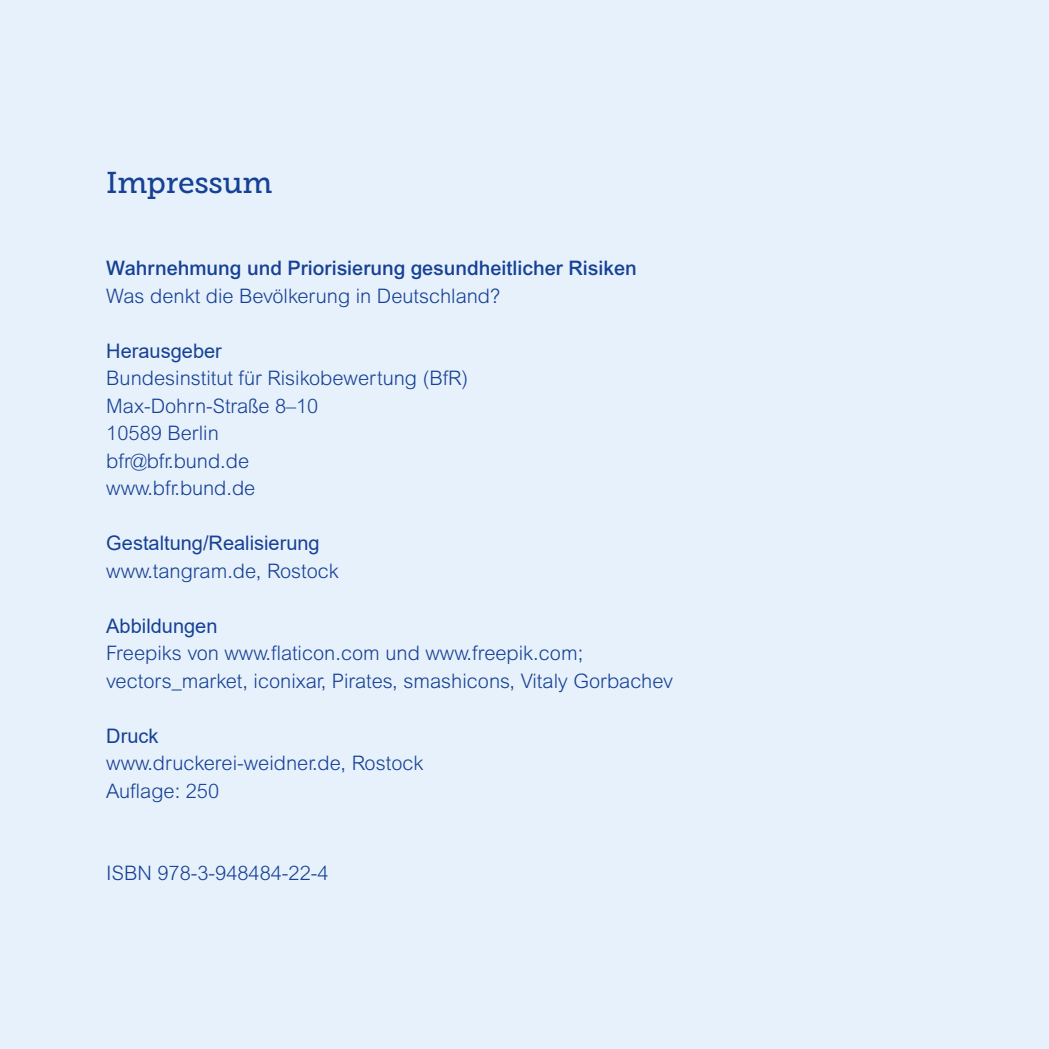
<style>
.page{position:relative;width:1049px;height:1049px;background:#e7f1fc}
.page>*{position:absolute;margin:0;border:0;box-sizing:border-box;transform-origin:0 0}
.t1{font:30px "Museo Slab 500";letter-spacing:-.01em;color:#164194}
.t2{font:300 20px/27.5px "Arial MT Pro";color:#164194}
.t3{font:500 20px "Arial MT Pro";color:#164194}
.t4{font:20px "Arial";color:#164194}
</style>
<div class="page">
<h1 class="t1" style="left:106px;top:165px;width:168px">Impressum</h1>
<p class="t3" style="left:106px;top:256px;width:532px">Wahrnehmung und Priorisierung gesundheitlicher Risiken</p>
<p class="t2" style="left:106px;top:282px;width:395px">Was denkt die Bevölkerung in Deutschland?</p>
<p class="t4" style="left:106px;top:337px;width:117px">Herausgeber</p>
<p class="t2" style="left:106px;top:365px;width:363px">Bundesinstitut für Risikobewertung (BfR)<br>Max-Dohrn-Straße 8–10<br>10589 Berlin<br>bfr@bfr.bund.de<br>www.bfr.bund.de</p>
<p class="t4" style="left:106px;top:529px;width:215px">Gestaltung/Realisierung</p>
<p class="t2" style="left:106px;top:557px;width:234px">www.tangram.de, Rostock</p>
<p class="t4" style="left:106px;top:612px;width:113px">Abbildungen</p>
<p class="t2" style="left:106px;top:640px;width:568px">Freepiks von www.flaticon.com und www.freepik.com; vectors_market, iconixar, Pirates, smashicons, Vitaly Gorbachev</p>
<p class="t4" style="left:106px;top:722px;width:54px">Druck</p>
<p class="t2" style="left:106px;top:750px;width:319px">www.druckerei-weidner.de, Rostock<br>Auflage: 250</p>
<p class="t2" style="left:106px;top:860px;width:224px">ISBN 978-3-948484-22-4</p>
</div>
